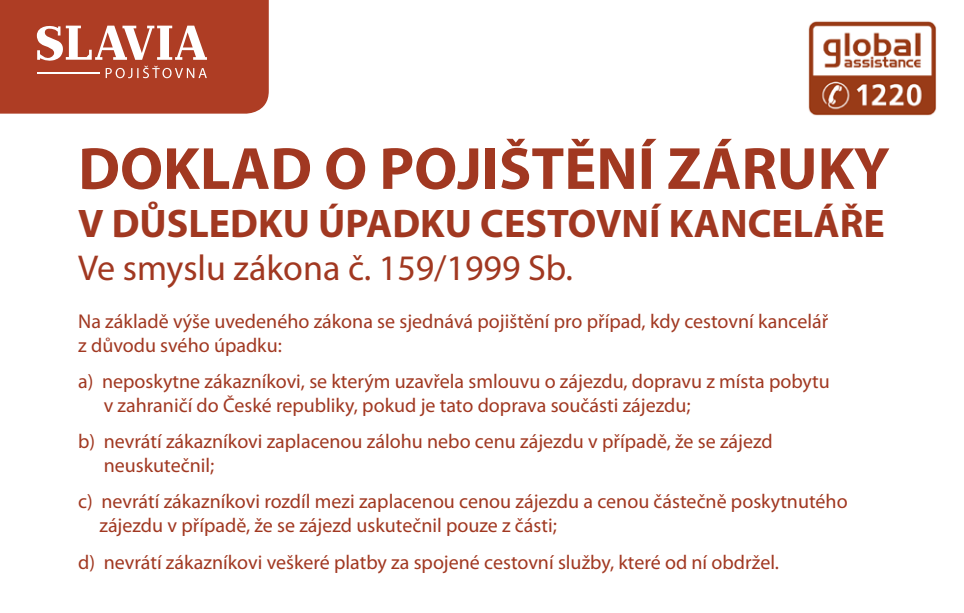
<style>
.page{position:relative;width:964px;height:613px;background:#fff}
.page>*{position:absolute;margin:0;border:0;box-sizing:border-box;transform-origin:0 0}
.t1{font:700 60px "Myriad Pro";color:#a13821}
.t2{font:700 40px "Myriad Pro";color:#a13821}
.t3{font:36px "Myriad Pro";color:#a13821}
.t4{font:20px/24px "Myriad Pro";color:#a13821}
</style>
<div class="page">
<img style="left:808px;top:21px;width:129px;height:95px">
<div style="left:0;top:0;width:269px;height:114px;background:#ae3d24"></div>
<svg style="left:37px;top:26px;width:170px;height:52px"></svg>
<hr style="left:37px;top:72px;width:63px;height:1px;background:#fff">
<p class="t1" style="left:78px;top:129px;width:813px">DOKLAD О POJIŠTĚNÍ ZÁRUKY</p>
<p class="t2" style="left:78px;top:197px;width:808px">V DŮSLEDKU ÚPADKU CESTOVNÍ KANCELÁŘE</p>
<p class="t3" style="left:78px;top:246px;width:496px">Ve smyslu zákona č. 159/1999 Sb.</p>
<p class="t4" style="left:78px;top:309px;width:751px">Na základě výše uvedeného zákona se sjednává pojištění pro případ, kdy cestovní kancelář z důvodu svého úpadku:</p>
<p class="t4" style="left:104px;top:369px;width:727px;text-indent:-25px">a) neposkytne zákazníkovi, se kterým uzavřela smlouvu о zájezdu, dopravu z místa pobytu v zahraničí do České republiky, pokud je tato doprava součásti zájezdu;</p>
<p class="t4" style="left:104px;top:429px;width:671px;text-indent:-25px">b) nevrátí zákazníkovi zaplacenou zálohu nebo cenu zájezdu v případě, že se zájezd neuskutečnil;</p>
<p class="t4" style="left:99px;top:489px;width:750px;text-indent:-21px">c) nevrátí zákazníkovi rozdíl mezi zaplacenou cenou zájezdu a cenou částečně poskytnutého zájezdu v případě, že se zájezd uskutečnil pouze z části;</p>
<p class="t4" style="left:78px;top:549px;width:702px">d) nevrátí zákazníkovi veškeré platby za spojené cestovní služby, které od ní obdržel.</p>
</div>
